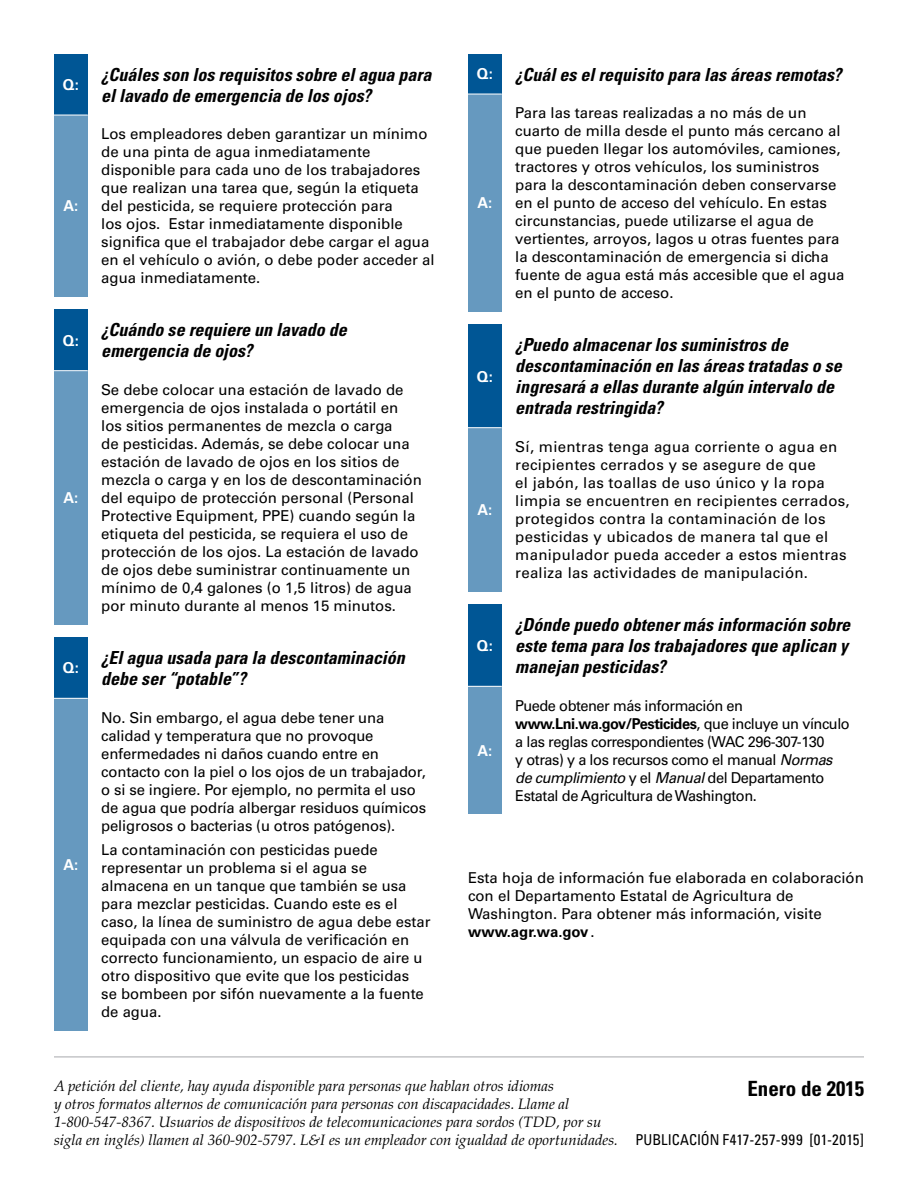
<style>
.page{position:relative;width:918px;height:1188px;background:#fff}
.page>*{position:absolute;margin:0;border:0;box-sizing:border-box;transform-origin:0 0}
.t1{font:700 condensed 21px "Univers LT Std";color:#000}
.t2{font:italic 700 condensed 18px/21px "Univers LT Std";color:#000}
.t3{font:15px/18px "Univers LT Std";color:#000}
.t4{font:italic 15px/18px "Palatino LT Std";color:#000}
.t5{font:15px/18px "Univers LT Std";letter-spacing:.02em;color:#000}
.t6{font:15px/18px "Univers LT Std";letter-spacing:-.03em;color:#000}
.t7{font:condensed 15px "Univers LT Std";letter-spacing:.005em;color:#000}
.t8{font:700 15px "Univers LT Std";color:#fff}
.s1{font-style:normal;font-stretch:normal;font-size:15px;color:#fff}
.s2{font-weight:700}
.s3{font-style:italic}
</style>
<div class="page">
<div style="left:54px;top:54px;width:34px;height:61px;background:#005695"></div>
<div style="left:54px;top:115px;width:34px;height:182px;background:#6699bf"></div>
<hr style="left:54px;top:115px;width:34px;height:1px;background:#fff">
<div style="left:54px;top:310px;width:34px;height:61px;background:#005695"></div>
<div style="left:54px;top:371px;width:34px;height:254px;background:#6699bf"></div>
<hr style="left:54px;top:370px;width:34px;height:1px;background:#fff">
<div style="left:54px;top:637px;width:34px;height:61px;background:#005695"></div>
<div style="left:54px;top:698px;width:34px;height:333px;background:#6699bf"></div>
<hr style="left:54px;top:698px;width:34px;height:1px;background:#fff">
<div style="left:468px;top:54px;width:34px;height:40px;background:#005695"></div>
<div style="left:468px;top:94px;width:34px;height:218px;background:#6699bf"></div>
<hr style="left:468px;top:94px;width:34px;height:1px;background:#fff">
<div style="left:468px;top:325px;width:34px;height:103px;background:#005695"></div>
<div style="left:468px;top:428px;width:34px;height:164px;background:#6699bf"></div>
<hr style="left:468px;top:427px;width:34px;height:1px;background:#fff">
<div style="left:468px;top:604px;width:34px;height:82px;background:#005695"></div>
<div style="left:468px;top:686px;width:34px;height:128px;background:#6699bf"></div>
<hr style="left:468px;top:686px;width:34px;height:1px;background:#fff">
<hr style="left:54px;top:1057px;width:810px;height:1px;background:#a7a9ac">
<p class="t8" style="left:63px;top:76px;width:18px">Q:</p>
<p class="t2" style="left:101px;top:64px;width:332px">¿Cuáles son los requisitos sobre el agua para el lavado de emergencia de los ojos?</p>
<p class="t8" style="left:63px;top:197px;width:17px">A:</p>
<p class="t3" style="left:101px;top:125px;width:335px">Los empleadores deben garantizar un mínimo de una pinta de agua inmediatamente disponible para cada uno de los trabajadores que realizan una tarea que, según la etiqueta del pesticida, se requiere protección para<br>los ojos. Estar inmediatamente disponible significa que el trabajador debe cargar el agua en el vehículo o avión, o debe poder acceder al agua inmediatamente.</p>
<p class="t8" style="left:63px;top:332px;width:18px">Q:</p>
<p class="t2" style="left:101px;top:319px;width:247px">¿Cuándo se requiere un lavado de emergencia de ojos?</p>
<p class="t8" style="left:63px;top:489px;width:17px">A:</p>
<p class="t3" style="left:101px;top:381px;width:322px">Se debe colocar una estación de lavado de emergencia de ojos instalada o portátil en los sitios permanentes de mezcla o carga<br>de pesticidas. Además, se debe colocar una estación de lavado de ojos en los sitios de mezcla o carga y en los de descontaminación del equipo de protección personal (Personal Protective Equipment, PPE) cuando según la etiqueta del pesticida, se requiera el uso de protección de los ojos. La estación de lavado de ojos debe suministrar continuamente un mínimo de 0,4 galones (o 1,5 litros) de agua por minuto durante al menos 15 minutos.</p>
<p class="t8" style="left:63px;top:659px;width:18px">Q:</p>
<p class="t2" style="left:101px;top:647px;width:305px">¿El agua usada para la descontaminación debe ser “potable”?</p>
<p class="t8" style="left:63px;top:856px;width:17px">A:</p>
<p class="t3" style="left:101px;top:708px;width:326px">No. Sin embargo, el agua debe tener una calidad y temperatura que no provoque enfermedades ni daños cuando entre en contacto con la piel o los ojos de un trabajador, o si se ingiere. Por ejemplo, no permita el uso de agua que podría albergar residuos químicos peligrosos o bacterias (u otros patógenos).</p>
<p class="t3" style="left:101px;top:841px;width:331px">La contaminación con pesticidas puede representar un problema si el agua se almacena en un tanque que también se usa para mezclar pesticidas. Cuando este es el caso, la línea de suministro de agua debe estar equipada con una válvula de verificación en correcto funcionamiento, un espacio de aire u otro dispositivo que evite que los pesticidas<br>se bombeen por sifón nuevamente a la fuente de agua.</p>
<p class="t2" style="left:477px;top:64px;width:366px"><span class="s1">Q:</span> ¿Cuál es el requisito para las áreas remotas?</p>
<p class="t8" style="left:477px;top:194px;width:17px">A:</p>
<p class="t8" style="left:477px;top:368px;width:18px">Q:</p>
<p class="t8" style="left:477px;top:501px;width:17px">A:</p>
<p class="t8" style="left:477px;top:637px;width:18px">Q:</p>
<p class="t8" style="left:477px;top:742px;width:17px">A:</p>
<p class="t3" style="left:515px;top:104px;width:331px">Para las tareas realizadas a no más de un cuarto de milla desde el punto más cercano al que pueden llegar los automóviles, camiones, tractores y otros vehículos, los suministros para la descontaminación deben conservarse en el punto de acceso del vehículo. En estas circunstancias, puede utilizarse el agua de vertientes, arroyos, lagos u otras fuentes para la descontaminación de emergencia si dicha fuente de agua está más accesible que el agua en el punto de acceso.</p>
<p class="t2" style="left:515px;top:334px;width:328px">¿Puedo almacenar los suministros de descontaminación en las áreas tratadas o se ingresará a ellas durante algún intervalo de entrada restringida?</p>
<p class="t5" style="left:515px;top:438px;width:336px">Sí, mientras tenga agua corriente o agua en recipientes cerrados y se asegure de que<br>el jabón, las toallas de uso único y la ropa limpia se encuentren en recipientes cerrados, protegidos contra la contaminación de los pesticidas y ubicados de manera tal que el manipulador pueda acceder a estos mientras realiza las actividades de manipulación.</p>
<p class="t2" style="left:515px;top:614px;width:337px;text-align:justify">¿Dónde puedo obtener más información sobre este tema para los trabajadores que aplican y manejan pesticidas?</p>
<p class="t6" style="left:515px;top:696px;width:336px">Puede obtener más información en <span class="s2">www.Lni.wa.gov/Pesticides</span>, que incluye un vínculo a las reglas correspondientes (WAC 296-307-130<br>y otras) y a los recursos como el manual <span class="s3">Normas de cumplimiento</span> y el <span class="s3">Manual</span> del Departamento Estatal de Agricultura de Washington.</p>
<p class="t3" style="left:468px;top:869px;width:397px">Esta hoja de información fue elaborada en colaboración con el Departamento Estatal de Agricultura de Washington. Para obtener más información, visite <span class="s2">www.agr.wa.gov</span>.</p>
<p class="t4" style="left:54px;top:1077px;width:502px">A petición del cliente, hay ayuda disponible para personas que hablan otros idiomas</p>
<h1 class="t1" style="left:747px;top:1075px;width:118px">Enero de 2015</h1>
<p class="t4" style="left:54px;top:1095px;width:566px">y otros formatos alternos de comunicación para personas con discapacidades. Llame al<br>1-800-547-8367. Usuarios de dispositivos de telecomunicaciones para sordos (TDD, por su sigla en inglés) llamen al 360-902-5797. L&amp;I es un empleador con igualdad de oportunidades.</p>
<p class="t7" style="left:635px;top:1130px;width:230px">PUBLICACIÓN F417-257-999 [01-2015]</p>
</div>
